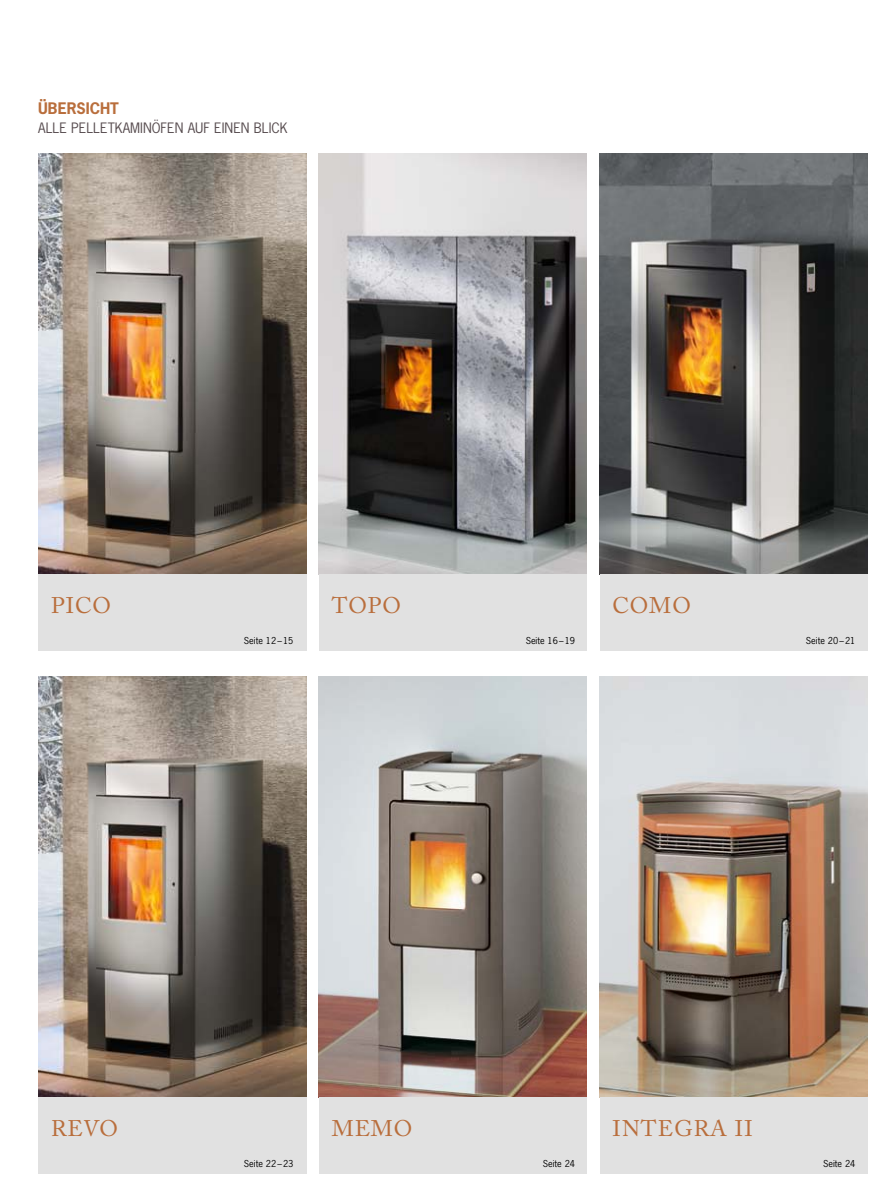
<style>
.page{position:relative;width:893px;height:1191px;background:#fff}
.page>*{position:absolute;margin:0;border:0;box-sizing:border-box;transform-origin:0 0}
.t1{font:22.5px "Adobe Caslon Pro";letter-spacing:.045em;color:#b96e3c}
.t2{font:700 15px "News Gothic Std";color:#b96e3c}
.t3{font:13.5px "News Gothic Std";color:#554a4d}
.t4{font:9px "News Gothic Std";color:#000}
</style>
<div class="page">
<img style="left:38px;top:153px;width:268px;height:421px">
<img style="left:38px;top:676px;width:268px;height:421px">
<img style="left:319px;top:153px;width:268px;height:421px">
<img style="left:319px;top:676px;width:268px;height:421px">
<img style="left:600px;top:153px;width:267px;height:421px">
<img style="left:600px;top:676px;width:267px;height:421px">
<div style="left:38px;top:574px;width:268px;height:77px;background:#e1e1e1"></div>
<div style="left:38px;top:1097px;width:268px;height:77px;background:#e1e1e1"></div>
<div style="left:319px;top:574px;width:268px;height:77px;background:#e1e1e1"></div>
<div style="left:319px;top:1097px;width:268px;height:77px;background:#e1e1e1"></div>
<div style="left:600px;top:574px;width:267px;height:77px;background:#e1e1e1"></div>
<div style="left:600px;top:1097px;width:267px;height:77px;background:#e1e1e1"></div>
<h2 class="t2" style="left:38px;top:98px;width:82px">ÜBERSICHT</h2>
<h3 class="t3" style="left:38px;top:119px;width:251px">ALLE PELLETKAMINÖFEN AUF EINEN BLICK</h3>
<h1 class="t1" style="left:51px;top:591px;width:62px">PICO</h1>
<p class="t4" style="left:244px;top:634px;width:51px">SEITE 12–15</p>
<h1 class="t1" style="left:332px;top:591px;width:35px">TOPO</h1>
<p class="t4" style="left:526px;top:634px;width:51px">SEITE 16–19</p>
<h1 class="t1" style="left:612px;top:591px;width:38px">COMO</h1>
<p class="t4" style="left:806px;top:634px;width:51px">SEITE 20–21</p>
<h1 class="t1" style="left:51px;top:1114px;width:69px">REVO</h1>
<p class="t4" style="left:244px;top:1157px;width:51px">SEITE 22–23</p>
<h1 class="t1" style="left:332px;top:1114px;width:82px">MEMO</h1>
<p class="t4" style="left:543px;top:1157px;width:34px">SEITE 24</p>
<h1 class="t1" style="left:612px;top:1114px;width:142px">INTEGRA II</h1>
<p class="t4" style="left:823px;top:1157px;width:34px">SEITE 24</p>
</div>
